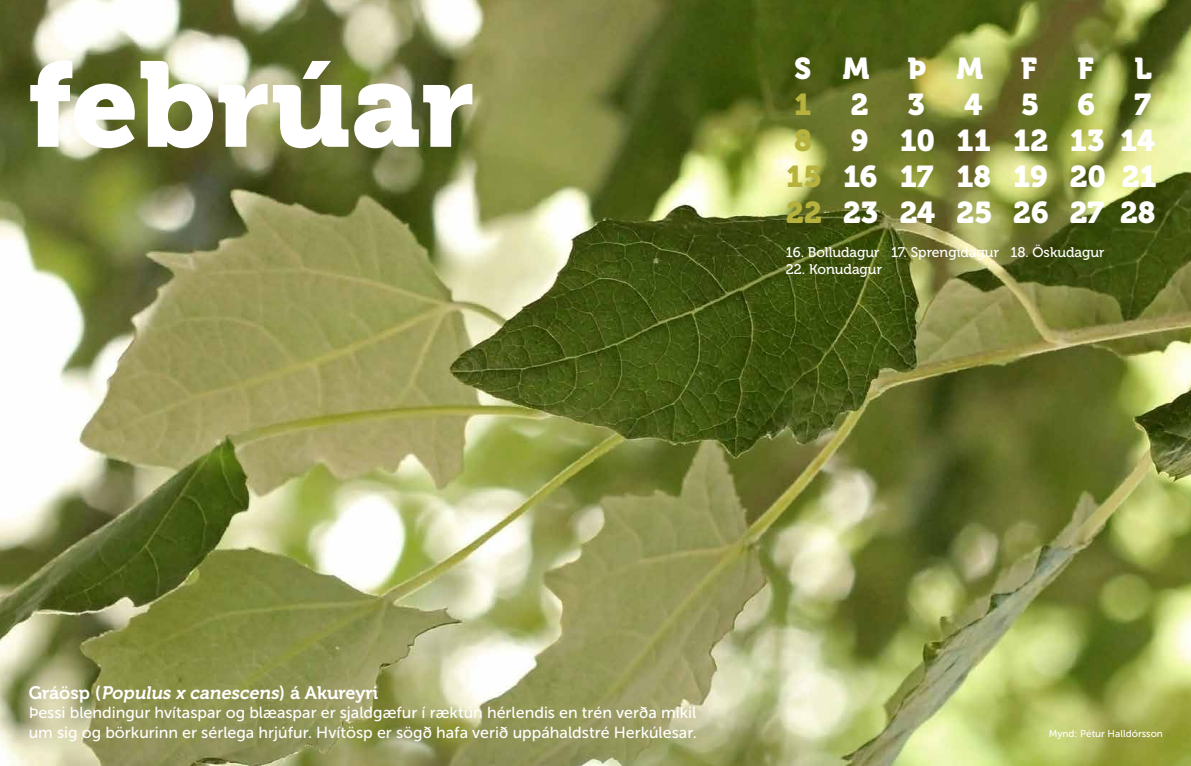
<style>
.page{position:relative;width:1191px;height:766px;background:#fff}
.page>*{position:absolute;margin:0;border:0;box-sizing:border-box;transform-origin:0 0}
.t1{font:120px "Museo 900";color:#fff}
.t2{font:30px/36px "Museo 900";letter-spacing:-.005em;color:#fff;text-align:justify}
.t3{font:30px "Museo 900";color:#b7b23d}
.t4{font:18px "Museo 700";color:#fff}
.t5{font:16px/19.2px "Museo Sans 500";color:#fff}
.t6{font:14px "Museo 500";color:#fff}
.t7{font:10px "Museo Sans 500";color:#fff}
.s1{color:#b7b23d}
.s2{font-style:italic}
</style>
<div class="page">
<img style="left:0;top:0;width:1191px;height:765px">
<h1 class="t1" style="left:28px;top:37px;width:448px">febrúar</h1>
<h2 class="t2" style="left:794px;top:51px;width:77px">S M</h2>
<h2 class="t2" style="left:907px;top:51px;width:77px">Þ M</h2>
<h2 class="t2" style="left:1021px;top:51px;width:18px">F</h2>
<h2 class="t2" style="left:1077px;top:51px;width:18px">F</h2>
<h2 class="t2" style="left:1134px;top:51px;width:19px">L</h2>
<h2 class="t3" style="left:794px;top:88px;width:19px">1</h2>
<h2 class="t2" style="left:850px;top:87px;width:19px">2</h2>
<h2 class="t2" style="left:907px;top:87px;width:19px">3</h2>
<h2 class="t2" style="left:964px;top:87px;width:20px">4</h2>
<h2 class="t2" style="left:1021px;top:87px;width:20px">5</h2>
<h2 class="t2" style="left:1077px;top:87px;width:19px">6</h2>
<h2 class="t2" style="left:1134px;top:87px;width:18px">7</h2>
<h2 class="t3" style="left:794px;top:124px;width:19px">8</h2>
<h2 class="t2" style="left:786px;top:123px;width:372px;text-indent:64px">9 10 11 12 13 14<br><span class="s1">15</span> 16 17 18 19 20 21<br><span class="s1">22</span> 23 24 25 26 27 28</h2>
<p class="t6" style="left:786px;top:244px;width:320px">16. Bolludagur 17. Sprengidagur 18. Öskudagur</p>
<p class="t6" style="left:786px;top:261px;width:98px">22. Konudagur</p>
<p class="t4" style="left:29px;top:682px;width:351px">G r á ö s p ( <span class="s2">Populus x canescens</span>) á A k u r e y r i</p>
<p class="t5" style="left:29px;top:703px;width:669px">Þessi blendingur hvítaspar og blæaspar er sjaldgæfur í ræktun hérlendis en trén verða mikil um sig og börkurinn er sérlega hrjúfur. Hvítösp er sögð hafa verið uppáhaldstré Herkúlesar.</p>
<p class="t7" style="left:1048px;top:727px;width:116px">Mynd: Pétur Halldórsson</p>
</div>
